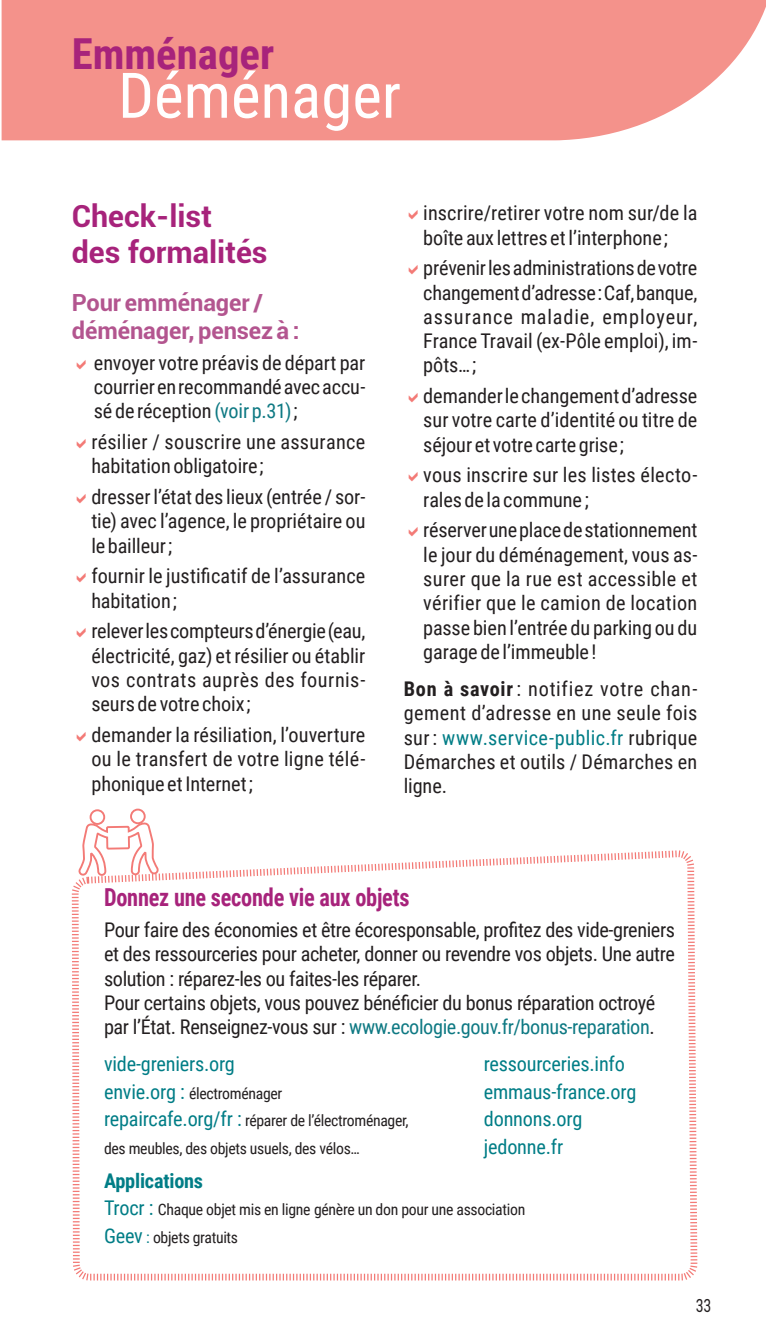
<style>
.page{position:relative;width:766px;height:1340px;background:#fff}
.page>*{position:absolute;margin:0;border:0;box-sizing:border-box;transform-origin:0 0}
.Chapitre_Helvetica_Neue{font:63px "Roboto Condensed";color:#fff}
.Chapitre_Helvetica_Neue-2{font:700 42.75px "Roboto Condensed";color:#a7237b}
.INTER_1_titre{font:700 30.38px/36.4px "Roboto";color:#a7237b}
.ENCADRE_titre{font:700 24.75px "Roboto Condensed";letter-spacing:-.01em;color:#a7237b;scale:.9 1}
.INTER_2_sous-titre{font:700 23.62px/28.3px "Roboto";letter-spacing:-.005em;color:#b3558f}
.Texte_COURANT{font:20.25px/24.3px "Roboto Condensed";color:#231f20;text-align:justify}
.ENCADRE_texte{font:20.25px/24.3px "Roboto Condensed";letter-spacing:-.02em;color:#231f20;text-align:justify}
.ENCADRE_texte-2{font:20.25px "Roboto Condensed";letter-spacing:-.01em;color:#017d86}
.ENCADRE_texte-3{font:700 20.25px "Roboto Condensed";letter-spacing:-.01em;color:#017d86}
.t1{font:18px "Roboto";color:#231f20;scale:.75 1}
.ENCADRE_texte-4{font:15.75px "Roboto Condensed";letter-spacing:-.02em;color:#231f20}
.s1{color:#0e7983}
.s2{font-weight:700}
.s3{color:#017d86}
.s4{font-size:20.25px;color:#017d86}
</style>
<div class="page">
<svg style="left:1px;top:0;width:1px;height:88px"></svg>
<svg style="left:2px;top:0;width:763px;height:140px;background:#f49993"></svg>
<svg style="left:71px;top:850px;width:627px;height:431px"></svg>
<svg style="left:76px;top:819px;width:84px;height:250px"></svg>
<div style="left:131px;top:809px;width:14px;height:14px;background:#fff;border-radius:50%"></div>
<div style="left:130px;top:808px;width:16px;height:16px;border:2px solid #f37a76;border-radius:50%"></div>
<div style="left:90px;top:810px;width:14px;height:14px;background:#fff;border-radius:50%"></div>
<div style="left:89px;top:809px;width:16px;height:16px;border:2px solid #f37a76;border-radius:50%"></div>
<p class="Chapitre_Helvetica_Neue-2" style="left:72px;top:24px;width:204px">Emménager</p>
<p class="Chapitre_Helvetica_Neue" style="left:118px;top:51px;width:284px">Déménager</p>
<p class="INTER_1_titre" style="left:72px;top:196px;width:197px">Check-list des formalités</p>
<p class="INTER_2_sous-titre" style="left:72px;top:287px;width:229px">Pour emménager / déménager, pensez à :</p>
<p class="Texte_COURANT" style="left:94px;top:350px;width:273px">envoyer votre préavis de départ par courrier en recommandé avec accu&shy;sé de réception <span class="s1">(voir p.31)</span> ;</p>
<p class="Texte_COURANT" style="left:91px;top:429px;width:275px">résilier / souscrire une assurance habitation obligatoire ;</p>
<p class="Texte_COURANT" style="left:91px;top:484px;width:275px">dresser l’état des lieux (entrée / sor&shy;tie) avec l’agence, le propriétaire ou le bailleur ;</p>
<p class="Texte_COURANT" style="left:91px;top:563px;width:275px">fournir le justificatif de l’assurance habitation ;</p>
<p class="Texte_COURANT" style="left:91px;top:618px;width:275px">relever les compteurs d’énergie (eau, électricité, gaz) et résilier ou établir vos contrats auprès des fournis&shy;seurs de votre choix ;</p>
<p class="Texte_COURANT" style="left:91px;top:722px;width:275px">demander la résiliation, l’ouverture ou le transfert de votre ligne télé&shy;phonique et Internet ;</p>
<p class="Texte_COURANT" style="left:423px;top:200px;width:275px">inscrire/retirer votre nom sur/de la boîte aux lettres et l’interphone ;</p>
<p class="Texte_COURANT" style="left:423px;top:255px;width:275px">prévenir les administrations de votre changement d’adresse : Caf, banque, assurance maladie, employeur, France Travail (ex-Pôle emploi), im&shy;pôts… ;</p>
<p class="Texte_COURANT" style="left:423px;top:383px;width:275px">demander le changement d’adresse sur votre carte d’identité ou titre de séjour et votre carte grise ;</p>
<p class="Texte_COURANT" style="left:423px;top:462px;width:275px">vous inscrire sur les listes électo&shy;rales de la commune ;</p>
<p class="Texte_COURANT" style="left:423px;top:517px;width:275px">réserver une place de stationnement le jour du déménagement, vous as&shy;surer que la rue est accessible et vérifier que le camion de location passe bien l’entrée du parking ou du garage de l’immeuble !</p>
<p class="Texte_COURANT" style="left:403px;top:676px;width:295px"><span class="s2">Bon à savoir</span> : notifiez votre chan&shy;gement d’adresse en une seule fois sur : <span class="s3">www.service-public.fr</span> rubrique Démarches et outils / Démarches en ligne.</p>
<p class="ENCADRE_titre" style="left:104px;top:880px;width:341px">Donnez une seconde vie aux objets</p>
<p class="ENCADRE_texte" style="left:104px;top:916px;width:572px">Pour faire des économies et être écoresponsable, profitez des vide-greniers et des ressourceries pour acheter, donner ou revendre vos objets. Une autre solution : réparez-les ou faites-les réparer.</p>
<p class="ENCADRE_texte" style="left:104px;top:989px;width:552px">Pour certains objets, vous pouvez bénéficier du bonus réparation octroyé par l’État. Renseignez-vous sur : <span class="s1">www.ecologie.gouv.fr/bonus-reparation</span>.</p>
<p class="ENCADRE_texte-2" style="left:104px;top:1049px;width:132px">vide-greniers.org</p>
<p class="ENCADRE_texte-2" style="left:483px;top:1049px;width:143px">ressourceries.info</p>
<p class="ENCADRE_texte-4" style="left:104px;top:1082px;width:180px"><span class="s4">envie.org :</span> électroménager</p>
<p class="ENCADRE_texte-2" style="left:483px;top:1077px;width:154px">emmaus-france.org</p>
<p class="ENCADRE_texte-4" style="left:104px;top:1109px;width:306px"><span class="s4">repaircafe.org/fr :</span> réparer de l’électroménager,</p>
<p class="ENCADRE_texte-2" style="left:483px;top:1104px;width:100px">donnons.org</p>
<p class="ENCADRE_texte-4" style="left:104px;top:1137px;width:257px">des meubles, des objets usuels, des vélos…</p>
<p class="ENCADRE_texte-2" style="left:483px;top:1132px;width:81px">jedonne.fr</p>
<p class="ENCADRE_texte-3" style="left:104px;top:1166px;width:101px">Applications</p>
<p class="ENCADRE_texte-4" style="left:104px;top:1198px;width:422px"><span class="s4">Trocr :</span> Chaque objet mis en ligne génère un don pour une association</p>
<p class="ENCADRE_texte-4" style="left:104px;top:1225px;width:135px"><span class="s4">Geev</span> <span class="s3">:</span> objets gratuits</p>
<p class="t1" style="left:695px;top:1292px;width:22px">33</p>
</div>
